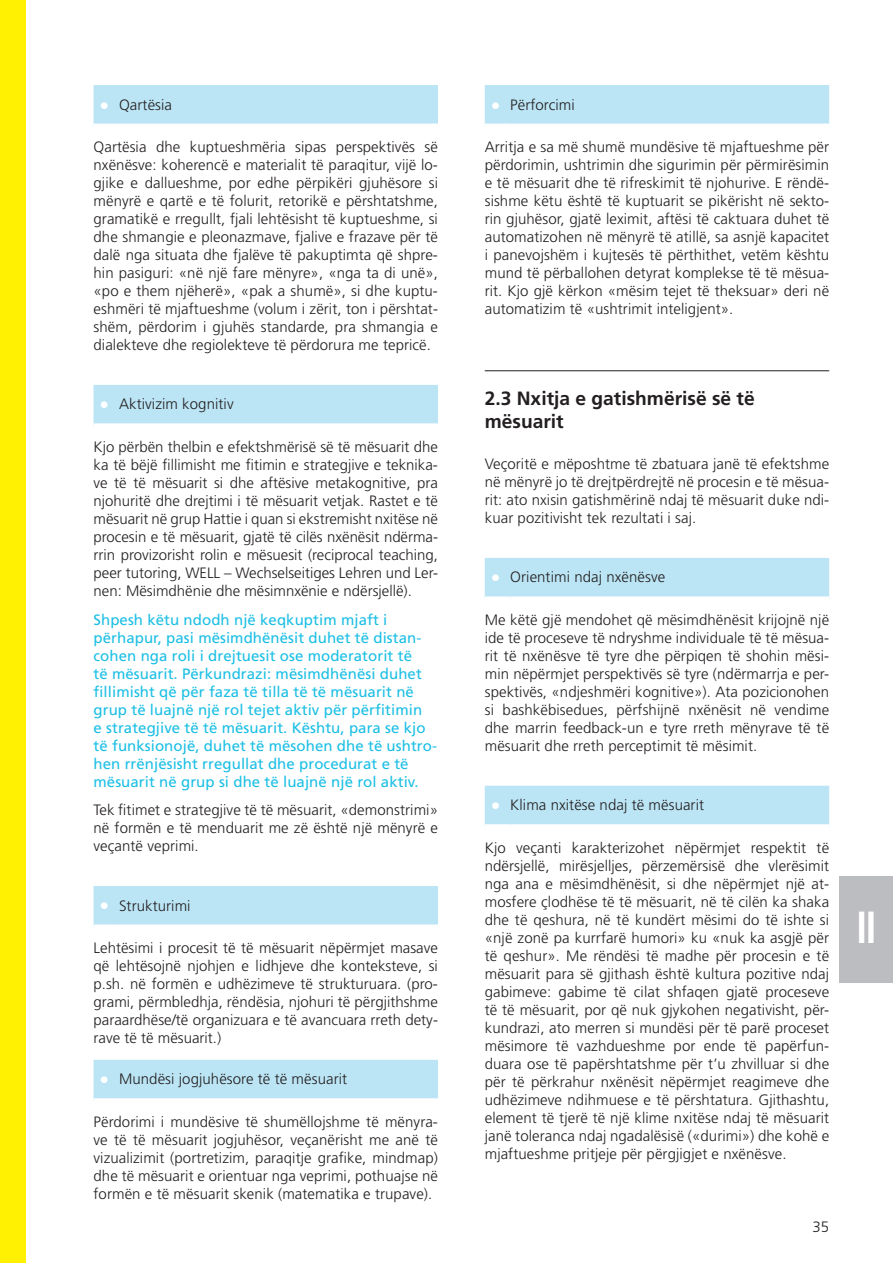
<style>
.page{position:relative;width:893px;height:1263px;background:#fff}
.page>*{position:absolute;margin:0;border:0;box-sizing:border-box;transform-origin:0 0}
.t1{font:700 condensed 45px "Frutiger";color:#fff;scale:.9 1}
.t2{font:700 19.2px "Frutiger";color:#231f20}
.t3{font:700 19.2px "Frutiger LT Pro";color:#231f20}
.t4{font:300 15px/18px "Frutiger";letter-spacing:.005em;color:#231f20;text-align:justify}
.t5{font:15px/18px "Frutiger LT Pro";letter-spacing:.005em;color:#1cbfe5}
.s1{font-weight:900;font-size:18px;color:#fff}
</style>
<div class="page">
<div style="left:0;top:0;width:26px;height:1263px;background:#fff101"></div>
<div style="left:94px;top:85px;width:344px;height:39px;background:#bbe5f5"></div>
<div style="left:94px;top:385px;width:344px;height:38px;background:#bbe5f5"></div>
<div style="left:94px;top:886px;width:344px;height:38px;background:#bbe5f5"></div>
<div style="left:94px;top:1060px;width:344px;height:38px;background:#bbe5f5"></div>
<hr style="left:485px;top:370px;width:344px;height:1px;background:#231f20">
<div style="left:485px;top:85px;width:344px;height:39px;background:#bbe5f5"></div>
<div style="left:485px;top:558px;width:344px;height:38px;background:#bbe5f5"></div>
<div style="left:485px;top:786px;width:344px;height:38px;background:#bbe5f5"></div>
<div style="left:840px;top:876px;width:53px;height:106px;background:#bcbdc0"></div>
<p class="t4" style="left:100px;top:95px;width:74px"><span class="s1">•</span> Qartësia</p>
<p class="t4" style="left:94px;top:138px;width:346px">Qartësia dhe kuptueshmëria sipas perspektivës së nxënësve: koherencë e materialit të paraqitur, vijë lo&shy;gjike e dallueshme, por edhe përpikëri gjuhësore si mënyrë e qartë e të folurit, retorikë e përshtatshme, gramatikë e rregullt, fjali lehtësisht të kuptueshme, si dhe shmangie e pleonazmave, fjalive e frazave për të dalë nga situata dhe fjalëve të pakuptimta që shpre&shy;hin pasiguri: «në një fare mënyre», «nga ta di unë», «po e them njëherë», «pak a shumë», si dhe kuptu&shy;eshmëri të mjaftueshme (volum i zërit, ton i përshtat&shy;shëm, përdorim i gjuhës standarde, pra shmangia e dialekteve dhe regiolekteve të përdorura me tepricë.</p>
<p class="t4" style="left:100px;top:395px;width:135px"><span class="s1">•</span> Aktivizim kognitiv</p>
<p class="t4" style="left:94px;top:438px;width:346px">Kjo përbën thelbin e efektshmërisë së të mësuarit dhe ka të bëjë fillimisht me fitimin e strategjive e teknika&shy;ve të të mësuarit si dhe aftësive metakognitive, pra njohuritë dhe drejtimi i të mësuarit vetjak. Rastet e të mësuarit në grup Hattie i quan si ekstremisht nxitëse në procesin e të mësuarit, gjatë të cilës nxënësit ndërma&shy;rrin provizorisht rolin e mësuesit (reciprocal teaching, peer tutoring, WELL – Wechselseitiges Lehren und Ler&shy;nen: Mësimdhënie dhe mësimnxënie e ndërsjellë).</p>
<p class="t5" style="left:94px;top:610px;width:345px">Shpesh këtu ndodh një keqkuptim mjaft i përhapur, pasi mësimdhënësit duhet të distan&shy;cohen nga roli i drejtuesit ose moderatorit të<br>të mësuarit. Përkundrazi: mësimdhënësi duhet fillimisht që për faza të tilla të të mësuarit në grup të luajnë një rol tejet aktiv për përfitimin<br>e strategjive të të mësuarit. Kështu, para se kjo të funksionojë, duhet të mësohen dhe të ushtro&shy;hen rrënjësisht rregullat dhe procedurat e të mësuarit në grup si dhe të luajnë një rol aktiv.</p>
<p class="t4" style="left:94px;top:801px;width:346px">Tek fitimet e strategjive të të mësuarit, «demonstrimi» në formën e të menduarit me zë është një mënyrë e veçantë veprimi.</p>
<p class="t4" style="left:100px;top:896px;width:92px"><span class="s1">•</span> Strukturimi</p>
<p class="t4" style="left:94px;top:939px;width:346px">Lehtësimi i procesit të të mësuarit nëpërmjet masave që lehtësojnë njohjen e lidhjeve dhe konteksteve, si p.sh. në formën e udhëzimeve të strukturuara. (pro&shy;grami, përmbledhja, rëndësia, njohuri të përgjithshme paraardhëse/të organizuara e të avancuara rreth dety&shy;rave të të mësuarit.)</p>
<p class="t4" style="left:100px;top:1070px;width:249px"><span class="s1">•</span> Mundësi jogjuhësore të të mësuarit</p>
<p class="t4" style="left:94px;top:1113px;width:346px">Përdorimi i mundësive të shumëllojshme të mënyra&shy;ve të të mësuarit jogjuhësor, veçanërisht me anë të vizualizimit (portretizim, paraqitje grafike, mindmap) dhe të mësuarit e orientuar nga veprimi, pothuajse në formën e të mësuarit skenik (matematika e trupave).</p>
<p class="t4" style="left:491px;top:95px;width:85px"><span class="s1">•</span> Përforcimi</p>
<p class="t4" style="left:485px;top:138px;width:346px">Arritja e sa më shumë mundësive të mjaftueshme për përdorimin, ushtrimin dhe sigurimin për përmirësimin e të mësuarit dhe të rifreskimit të njohurive. E rëndë&shy;sishme këtu është të kuptuarit se pikërisht në sekto&shy;rin gjuhësor, gjatë leximit, aftësi të caktuara duhet të automatizohen në mënyrë të atillë, sa asnjë kapacitet i panevojshëm i kujtesës të përthithet, vetëm kështu mund të përballohen detyrat komplekse të të mësua&shy;rit. Kjo gjë kërkon «mësim tejet të theksuar» deri në automatizim të «ushtrimit inteligjent».</p>
<p class="t2" style="left:485px;top:387px;width:271px">2.3 Nxitja e gatishmërisë së të</p>
<p class="t3" style="left:485px;top:410px;width:80px">mësuarit</p>
<p class="t4" style="left:485px;top:455px;width:346px">Veçoritë e mëposhtme të zbatuara janë të efektshme në mënyrë jo të drejtpërdrejtë në procesin e të mësua&shy;rit: ato nxisin gatishmërinë ndaj të mësuarit duke ndi&shy;kuar pozitivisht tek rezultati i saj.</p>
<p class="t4" style="left:491px;top:568px;width:176px"><span class="s1">•</span> Orientimi ndaj nxënësve</p>
<p class="t4" style="left:485px;top:611px;width:346px">Me këtë gjë mendohet që mësimdhënësit krijojnë një ide të proceseve të ndryshme individuale të të mësua&shy;rit të nxënësve të tyre dhe përpiqen të shohin mësi&shy;min nëpërmjet perspektivës së tyre (ndërmarrja e per&shy;spektivës, «ndjeshmëri kognitive»). Ata pozicionohen si bashkëbisedues, përfshijnë nxënësit në vendime dhe marrin feedback-un e tyre rreth mënyrave të të mësuarit dhe rreth perceptimit të mësimit.</p>
<p class="t4" style="left:491px;top:796px;width:214px"><span class="s1">•</span> Klima nxitëse ndaj të mësuarit</p>
<p class="t4" style="left:485px;top:839px;width:346px">Kjo veçanti karakterizohet nëpërmjet respektit të ndërsjellë, mirësjelljes, përzemërsisë dhe vlerësimit nga ana e mësimdhënësit, si dhe nëpërmjet një at&shy;mosfere çlodhëse të të mësuarit, në të cilën ka shaka dhe të qeshura, në të kundërt mësimi do të ishte si «një zonë pa kurrfarë humori» ku «nuk ka asgjë për të qeshur». Me rëndësi të madhe për procesin e të mësuarit para së gjithash është kultura pozitive ndaj gabimeve: gabime të cilat shfaqen gjatë proceseve të të mësuarit, por që nuk gjykohen negativisht, për&shy;kundrazi, ato merren si mundësi për të parë proceset mësimore të vazhdueshme por ende të papërfun&shy;duara ose të papërshtatshme për t’u zhvilluar si dhe për të përkrahur nxënësit nëpërmjet reagimeve dhe udhëzimeve ndihmuese e të përshtatura. Gjithashtu, element të tjerë të një klime nxitëse ndaj të mësuarit janë toleranca ndaj ngadalësisë («durimi») dhe kohë e mjaftueshme pritjeje për përgjigjet e nxënësve.</p>
<p class="t4" style="left:812px;top:1218px;width:18px">35</p>
<h1 class="t1" style="left:856px;top:900px;width:24px">II</h1>
</div>
